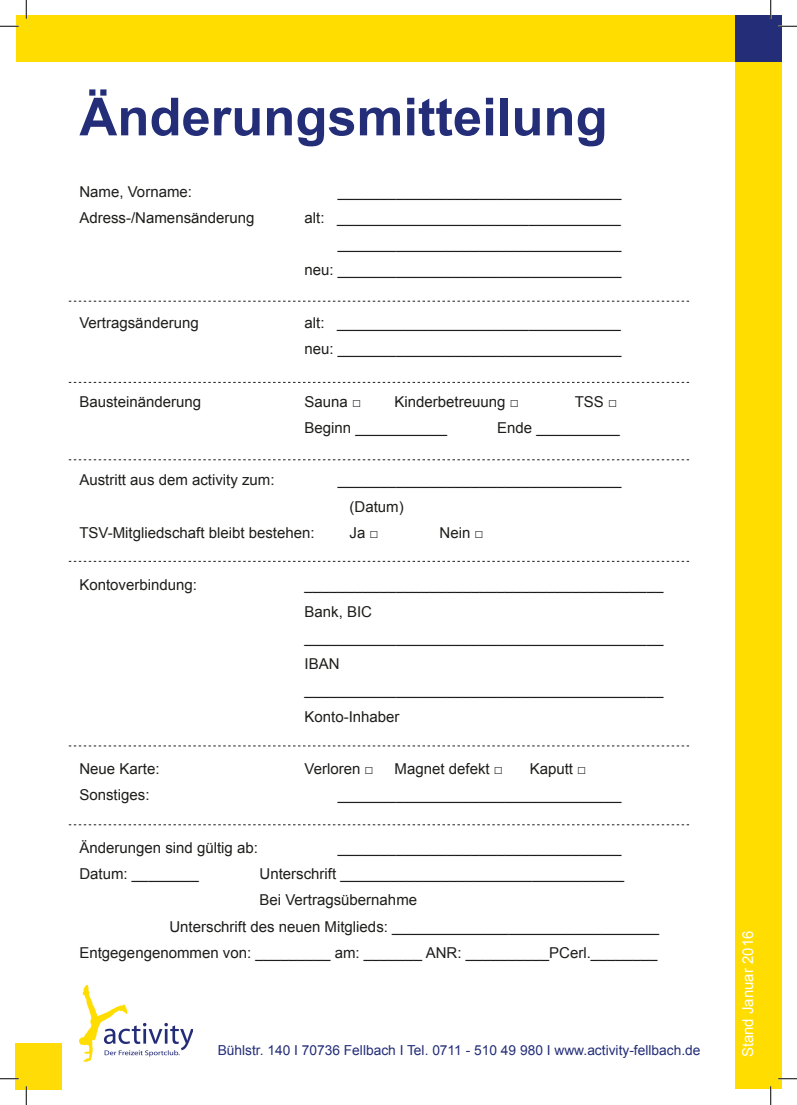
<style>
.page{position:relative;width:797px;height:1105px;background:#fff}
.page>*{position:absolute;margin:0;border:0;box-sizing:border-box;transform-origin:0 0}
.t1{font:700 52.5px "Arial";color:#232d78}
.t2{font:15px/26.2px "Arial";color:#1d1d1b}
.t3{font:15px "Arial";color:#fff}
.t4{font:13.75px "Arial";color:#232d78}
</style>
<div class="page">
<div style="left:16px;top:1043px;width:46px;height:46px;background:#ffdc05"></div>
<img style="left:79px;top:986px;width:114px;height:76px">
<div style="left:16px;top:16px;width:765px;height:46px;background:#fd0"></div>
<div style="left:735px;top:16px;width:46px;height:1073px;background:#fd0"></div>
<div style="left:735px;top:16px;width:46px;height:46px;background:#232d78"></div>
<svg style="left:69px;top:382px;width:620px;height:1px"></svg>
<svg style="left:69px;top:301px;width:620px;height:1px"></svg>
<svg style="left:69px;top:459px;width:620px;height:1px"></svg>
<svg style="left:69px;top:561px;width:620px;height:1px"></svg>
<svg style="left:69px;top:746px;width:620px;height:1px"></svg>
<svg style="left:69px;top:824px;width:620px;height:1px"></svg>
<svg style="left:0;top:25px;width:19px;height:2px"></svg>
<svg style="left:778px;top:25px;width:19px;height:2px"></svg>
<svg style="left:0;top:1078px;width:19px;height:1px"></svg>
<svg style="left:778px;top:1078px;width:19px;height:1px"></svg>
<svg style="left:25px;top:0;width:2px;height:19px"></svg>
<svg style="left:25px;top:1086px;width:2px;height:19px"></svg>
<svg style="left:770px;top:0;width:1px;height:19px"></svg>
<svg style="left:770px;top:1086px;width:1px;height:19px"></svg>
<h1 class="t1" style="left:79px;top:82px;width:529px">Änderungsmitteilung</h1>
<p class="t2" style="left:79px;top:178px;width:114px">Name, Vorname:</p>
<p class="t2" style="left:338px;top:178px;width:285px">__________________________________</p>
<p class="t2" style="left:79px;top:205px;width:177px">Adress-/Namensänderung</p>
<p class="t2" style="left:304px;top:205px;width:318px;text-align:right">alt: __________________________________ __________________________________<br>neu: __________________________________</p>
<p class="t2" style="left:79px;top:310px;width:121px">Vertragsänderung</p>
<p class="t2" style="left:304px;top:310px;width:318px">alt: __________________________________ neu: __________________________________</p>
<p class="t2" style="left:79px;top:388px;width:123px">Bausteinänderung</p>
<p class="t2" style="left:304px;top:388px;width:58px">Sauna □</p>
<p class="t2" style="left:394px;top:388px;width:126px">Kinderbetreuung □</p>
<p class="t2" style="left:574px;top:388px;width:44px">TSS □</p>
<p class="t2" style="left:304px;top:415px;width:144px">Beginn ___________</p>
<p class="t2" style="left:497px;top:415px;width:124px">Ende __________</p>
<p class="t2" style="left:79px;top:467px;width:197px">Austritt aus dem activity zum:</p>
<p class="t2" style="left:349px;top:467px;width:273px;text-indent:-12px">__________________________________ (Datum)</p>
<p class="t2" style="left:79px;top:520px;width:237px">TSV-Mitgliedschaft bleibt bestehen:</p>
<p class="t2" style="left:349px;top:520px;width:31px">Ja □</p>
<p class="t2" style="left:439px;top:520px;width:46px">Nein □</p>
<p class="t2" style="left:79px;top:572px;width:119px">Kontoverbindung:</p>
<p class="t2" style="left:304px;top:572px;width:360px">___________________________________________<br>Bank, BIC ___________________________________________<br>IBAN ___________________________________________<br>Konto-Inhaber</p>
<p class="t2" style="left:79px;top:756px;width:82px">Neue Karte:</p>
<p class="t2" style="left:304px;top:756px;width:71px">Verloren □</p>
<p class="t2" style="left:394px;top:756px;width:110px">Magnet defekt □</p>
<p class="t2" style="left:529px;top:756px;width:58px">Kaputt □</p>
<p class="t2" style="left:79px;top:782px;width:72px">Sonstiges:</p>
<p class="t2" style="left:338px;top:782px;width:285px">__________________________________</p>
<p class="t2" style="left:79px;top:835px;width:180px">Änderungen sind gültig ab:</p>
<p class="t2" style="left:338px;top:835px;width:285px">__________________________________</p>
<p class="t2" style="left:79px;top:861px;width:121px">Datum: ________</p>
<p class="t2" style="left:259px;top:861px;width:366px">Unterschrift __________________________________</p>
<p class="t2" style="left:259px;top:887px;width:159px">Bei Vertragsübernahme</p>
<p class="t2" style="left:169px;top:913px;width:491px">Unterschrift des neuen Mitglieds: ________________________________</p>
<p class="t2" style="left:79px;top:940px;width:579px">Entgegengenommen von: _________ am: _______ ANR: __________PCerl.________</p>
<p class="t4" style="left:218px;top:1041px;width:484px">Bühlstr. 140 I 70736 Fellbach I Tel. 0711 - 510 49 980 I www.activity-fellbach.de</p>
<p class="t3" style="left:738px;top:1057px;width:128px;rotate:-90deg">Stand Januar 2016</p>
</div>
